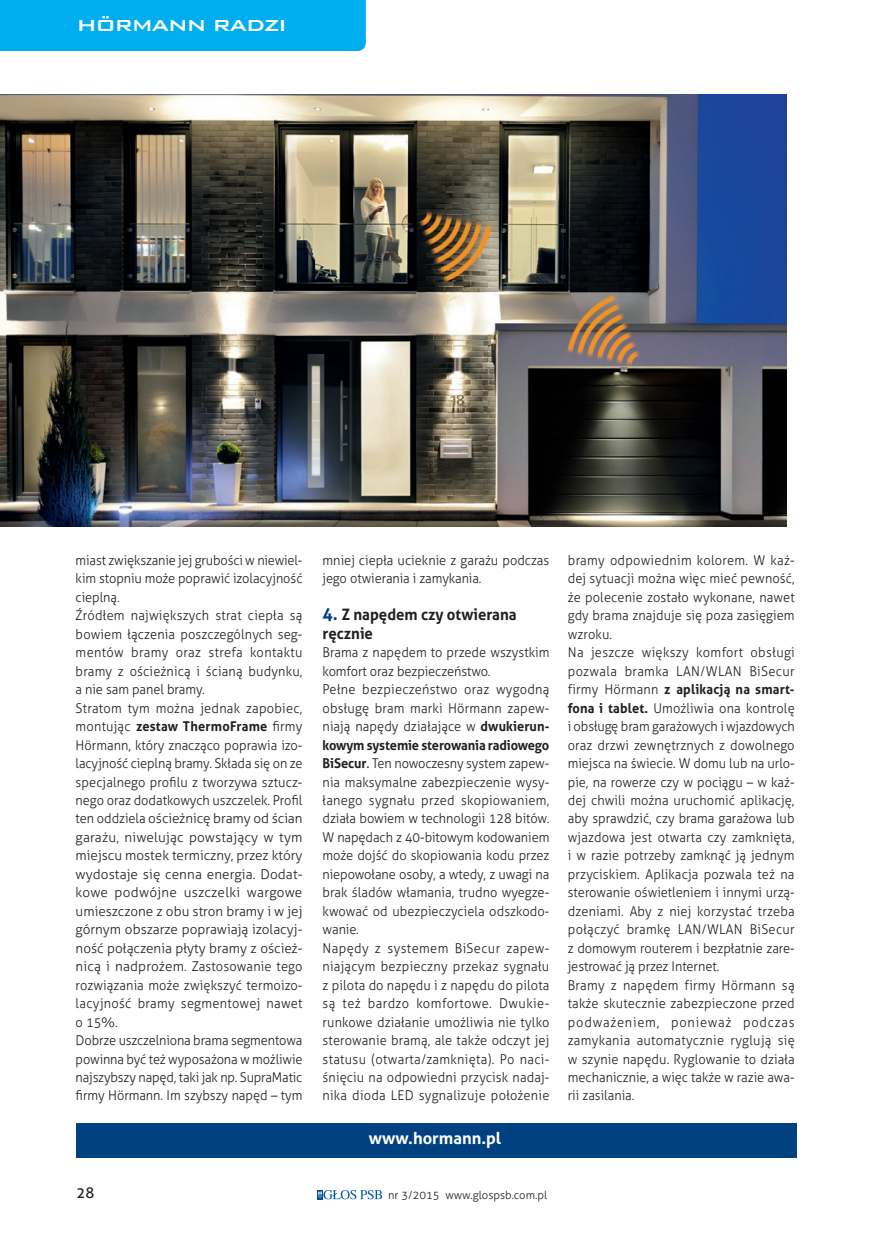
<style>
.page{position:relative;width:872px;height:1234px;background:#fff}
.page>*{position:absolute;margin:0;border:0;box-sizing:border-box;transform-origin:0 0}
.t1{font:700 16.5px "Aller";color:#fff}
.t2{font:700 15.75px/18.5px "Aller";color:#231f20;scale:.95 1}
.t3{font:15px "Aller";color:#231f20}
.t4{font:300 13.5px/18.5px "Aller";letter-spacing:.005em;color:#231f20;scale:.95 1}
.t5{font:300 11.25px "Aller";color:#231f20}
.t6{font:9px "Bank Gothic Md PL";letter-spacing:-.17em;color:#fff;scale:1.1 1}
.s1{font-weight:700}
.s2{font-size:18px;color:#014081}
.s3{font-weight:400}
</style>
<div class="page">
<div style="left:317px;top:1189px;width:5px;height:10px;background:#0153a0"></div>
<svg style="left:318px;top:1189px;width:64px;height:9px"></svg>
<div style="left:0;top:0;width:366px;height:51px;background:#00aeef"></div>
<img style="left:0;top:95px;width:787px;height:431px">
<div style="left:77px;top:1123px;width:719px;height:34px;background:#014081"></div>
<p class="t6" style="left:77px;top:23px;width:193px">HÖRMANN RADZI</p>
<p class="t4" style="left:76px;top:551px;width:240px">miast zwiększanie jej grubości w niewiel&shy;kim stopniu może poprawić izolacyjność cieplną.<br>Źródłem największych strat ciepła są bowiem łączenia poszczególnych seg&shy;mentów bramy oraz strefa kontaktu bramy z ościeżnicą i ścianą budynku, a nie sam panel bramy.<br>Stratom tym można jednak zapobiec, montując <span class="s1">zestaw ThermoFrame</span> firmy Hörmann, który znacząco poprawia izo&shy;lacyjność cieplną bramy. Składa się on ze specjalnego profilu z tworzywa sztucz&shy;nego oraz dodatkowych uszczelek. Profil ten oddziela ościeżnicę bramy od ścian garażu, niwelując powstający w tym miejscu mostek termiczny, przez który wydostaje się cenna energia. Dodat&shy;kowe podwójne uszczelki wargowe umieszczone z obu stron bramy i w jej górnym obszarze poprawiają izolacyj&shy;ność połączenia płyty bramy z oścież&shy;nicą i nadprożem. Zastosowanie tego rozwiązania może zwiększyć termoizo&shy;lacyjność bramy segmentowej nawet o 15%.<br>Dobrze uszczelniona brama segmentowa powinna być też wyposażona w możliwie najszybszy napęd, taki jak np. SupraMatic firmy Hörmann. Im szybszy napęd – tym</p>
<p class="t4" style="left:322px;top:551px;width:240px">mniej ciepła ucieknie z garażu podczas jego otwierania i zamykania.</p>
<p class="t2" style="left:322px;top:605px;width:206px"><span class="s2">4.</span> Z napędem czy otwierana ręcznie</p>
<p class="t4" style="left:322px;top:643px;width:240px">Brama z napędem to przede wszystkim komfort oraz bezpieczeństwo.<br>Pełne bezpieczeństwo oraz wygodną obsługę bram marki Hörmann zapew&shy;niają napędy działające w <span class="s1">dwukierun&shy;kowym systemie sterowania radiowego BiSecur</span><span class="s3">.</span> Ten nowoczesny system zapew&shy;nia maksymalne zabezpieczenie wysy&shy;łanego sygnału przed skopiowaniem, działa bowiem w technologii 128 bitów.<br>W napędach z 40-bitowym kodowaniem może dojść do skopiowania kodu przez niepowołane osoby, a wtedy, z uwagi na brak śladów włamania, trudno wyegze&shy;kwować od ubezpieczyciela odszkodo&shy;wanie.<br>Napędy z systemem BiSecur zapew&shy;niającym bezpieczny przekaz sygnału z pilota do napędu i z napędu do pilota są też bardzo komfortowe. Dwukie&shy;runkowe działanie umożliwia nie tylko sterowanie bramą, ale także odczyt jej statusu (otwarta/zamknięta). Po naci&shy;śnięciu na odpowiedni przycisk nadaj&shy;nika dioda LED sygnalizuje położenie</p>
<p class="t1" style="left:369px;top:1127px;width:134px">www.hormann.pl</p>
<p class="t3" style="left:77px;top:1183px;width:19px">28</p>
<p class="t5" style="left:388px;top:1187px;width:160px">nr 3/2015 www.glospsb.com.pl</p>
<p class="t4" style="left:568px;top:550px;width:240px">bramy odpowiednim kolorem. W każ&shy;dej sytuacji można więc mieć pewność, że polecenie zostało wykonane, nawet gdy brama znajduje się poza zasięgiem wzroku.<br>Na jeszcze większy komfort obsługi pozwala bramka LAN/WLAN BiSecur firmy Hörmann <span class="s1">z aplikacją na smart&shy;fona i tablet.</span> Umożliwia ona kontrolę i obsługę bram garażowych i wjazdowych oraz drzwi zewnętrznych z dowolnego miejsca na świecie. W domu lub na urlo&shy;pie, na rowerze czy w pociągu – w każ&shy;dej chwili można uruchomić aplikację, aby sprawdzić, czy brama garażowa lub wjazdowa jest otwarta czy zamknięta, i w razie potrzeby zamknąć ją jednym przyciskiem. Aplikacja pozwala też na sterowanie oświetleniem i innymi urzą&shy;dzeniami. Aby z niej korzystać trzeba połączyć bramkę LAN/WLAN BiSecur z domowym routerem i bezpłatnie zare&shy;jestrować ją przez Internet.<br>Bramy z napędem firmy Hörmann są także skutecznie zabezpieczone przed podważeniem, ponieważ podczas zamykania automatycznie ryglują się w szynie napędu. Ryglowanie to działa mechanicznie, a więc także w razie awa&shy;rii zasilania.</p>
</div>
